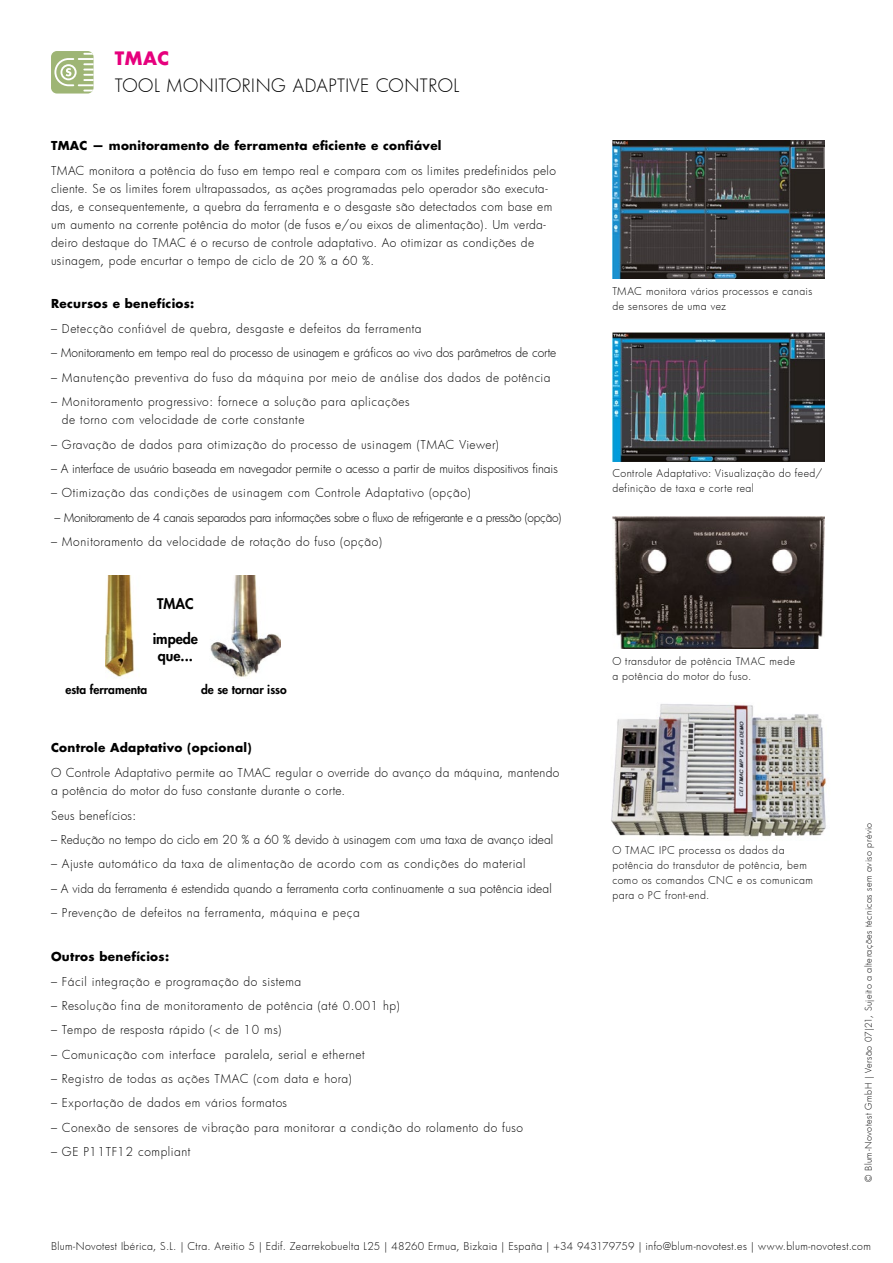
<style>
.page{position:relative;width:893px;height:1263px;background:#fff}
.page>*{position:absolute;margin:0;border:0;box-sizing:border-box;transform-origin:0 0}
.t1{font:300 18px "Futura";letter-spacing:.035em;color:#000}
.t2{font:700 18px "Futura";color:#e6007d}
.t3{font:800 14.25px/17.1px "Futura";color:#000;text-align:center}
.t4{font:300 12px/18px "Futura";letter-spacing:.035em;color:#000}
.t5{font:300 12px "Futura";letter-spacing:-.005em;color:#000}
.t6{font:700 12px "Futura";letter-spacing:.025em;color:#000}
.t7{font:300 12px "Futura";letter-spacing:-.025em;color:#000}
.t8{font:300 12px "Futura";letter-spacing:.005em;color:#000}
.t9{font:300 12px "Futura";letter-spacing:.01em;color:#000}
.t10{font:800 12px "Futura";color:#000}
.t11{font:300 10.5px/15px "Futura";letter-spacing:.04em;color:#000}
.t12{font:300 9px "Futura";letter-spacing:.05em;color:#000}
</style>
<div class="page">
<div style="left:51px;top:51px;width:43px;height:43px;background:#9eb575;border-radius:6px"></div>
<svg style="left:54px;top:53px;width:40px;height:38px"></svg>
<img style="left:612px;top:140px;width:213px;height:139px">
<img style="left:612px;top:333px;width:213px;height:128px">
<img style="left:612px;top:516px;width:213px;height:132px">
<img style="left:611px;top:704px;width:215px;height:133px">
<img style="left:106px;top:575px;width:175px;height:102px">
<h1 class="t2" style="left:115px;top:47px;width:56px">TMAC</h1>
<h1 class="t1" style="left:115px;top:74px;width:346px">TOOL MONITORING ADAPTIVE CONTROL</h1>
<p class="t6" style="left:51px;top:137px;width:392px">TMAC — monitoramento de ferramenta eficiente e confiável</p>
<p class="t4" style="left:51px;top:161px;width:506px">TMAC monitora a potência do fuso em tempo real e compara com os limites predefinidos pelo cliente. Se os limites forem ultrapassados, as ações programadas pelo operador são executa&shy;das, e consequentemente, a quebra da ferramenta e o desgaste são detectados com base em um aumento na corrente potência do motor (de fusos e/ou eixos de alimentação). Um verda&shy;deiro destaque do TMAC é o recurso de controle adaptativo. Ao otimizar as condições de usinagem, pode encurtar o tempo de ciclo de 20 % a 60 %.</p>
<p class="t6" style="left:51px;top:296px;width:145px">Recursos e benefícios:</p>
<p class="t4" style="left:51px;top:319px;width:372px">– Detecção confiável de quebra, desgaste e defeitos da ferramenta</p>
<p class="t5" style="left:51px;top:345px;width:507px">– Monitoramento em tempo real do processo de usinagem e gráficos ao vivo dos parâmetros de corte</p>
<p class="t4" style="left:51px;top:368px;width:501px">– Manutenção preventiva do fuso da máquina por meio de análise dos dados de potência</p>
<p class="t4" style="left:62px;top:393px;width:349px;text-indent:-11px">– Monitoramento progressivo: fornece a solução para aplicações de torno com velocidade de corte constante</p>
<p class="t4" style="left:51px;top:435px;width:449px">– Gravação de dados para otimização do processo de usinagem (TMAC Viewer)</p>
<p class="t5" style="left:51px;top:460px;width:508px">– A interface de usuário baseada em navegador permite o acesso a partir de muitos dispositivos finais</p>
<p class="t4" style="left:51px;top:484px;width:421px">– Otimização das condições de usinagem com Controle Adaptativo (opção)</p>
<p class="t7" style="left:55px;top:509px;width:508px">– Monitoramento de 4 canais separados para informações sobre o fluxo de refrigerante e a pressão (opção)</p>
<p class="t4" style="left:51px;top:532px;width:332px">– Monitoramento da velocidade de rotação do fuso (opção)</p>
<p class="t3" style="left:157px;top:596px;width:38px">TMAC</p>
<p class="t3" style="left:153px;top:630px;width:47px">impede que...</p>
<p class="t10" style="left:65px;top:682px;width:83px">esta ferramenta</p>
<p class="t10" style="left:201px;top:682px;width:87px">de se tornar isso</p>
<p class="t6" style="left:51px;top:740px;width:202px">Controle Adaptativo (opcional)</p>
<p class="t4" style="left:51px;top:764px;width:510px">O Controle Adaptativo permite ao TMAC regular o override do avanço da máquina, mantendo a potência do motor do fuso constante durante o corte.</p>
<p class="t4" style="left:51px;top:806px;width:87px">Seus benefícios:</p>
<p class="t9" style="left:51px;top:831px;width:504px">– Redução no tempo do ciclo em 20 % a 60 % devido à usinagem com uma taxa de avanço ideal</p>
<p class="t4" style="left:51px;top:855px;width:476px">– Ajuste automático da taxa de alimentação de acordo com as condições do material</p>
<p class="t8" style="left:51px;top:880px;width:502px">– A vida da ferramenta é estendida quando a ferramenta corta continuamente a sua potência ideal</p>
<p class="t4" style="left:51px;top:903px;width:310px">– Prevenção de defeitos na ferramenta, máquina e peça</p>
<p class="t6" style="left:51px;top:948px;width:120px">Outros benefícios:</p>
<p class="t4" style="left:51px;top:972px;width:252px">– Fácil integração e programação do sistema</p>
<p class="t4" style="left:51px;top:996px;width:350px">– Resolução fina de monitoramento de potência (até 0.001 hp)</p>
<p class="t4" style="left:51px;top:1021px;width:232px">– Tempo de resposta rápido (&lt; de 10 ms)</p>
<p class="t4" style="left:51px;top:1045px;width:315px">– Comunicação com interface paralela, serial e ethernet</p>
<p class="t4" style="left:51px;top:1069px;width:302px">– Registro de todas as ações TMAC (com data e hora)</p>
<p class="t4" style="left:51px;top:1094px;width:238px">– Exportação de dados em vários formatos</p>
<p class="t4" style="left:51px;top:1118px;width:473px">– Conexão de sensores de vibração para monitorar a condição do rolamento do fuso</p>
<p class="t4" style="left:51px;top:1142px;width:141px">– GE P11TF12 compliant</p>
<p class="t11" style="left:612px;top:283px;width:201px">TMAC monitora vários processos e canais de sensores de uma vez</p>
<p class="t11" style="left:612px;top:466px;width:212px">Controle Adaptativo: Visualização do feed/ definição de taxa e corte real</p>
<p class="t11" style="left:612px;top:653px;width:184px">O transdutor de potência TMAC mede a potência do motor do fuso.</p>
<p class="t11" style="left:612px;top:843px;width:202px">O TMAC IPC processa os dados da potência do transdutor de potência, bem como os comandos CNC e os comunicam para o PC front-end.</p>
<p class="t12" style="left:862px;top:1181px;width:360px;rotate:-90deg">© Blum-Novotest GmbH | Versão 07|21, Sujeito a alterações técnicas sem aviso prévio</p>
<p class="t11" style="left:51px;top:1238px;width:821px">Blum-Novotest Ibérica, S.L. | Ctra. Areitio 5 | Edif. Zearrekobuelta L25 | 48260 Ermua, Bizkaia | España | +34 943179759 | info@blum-novotest.es | www.blum-novotest.com</p>
</div>
